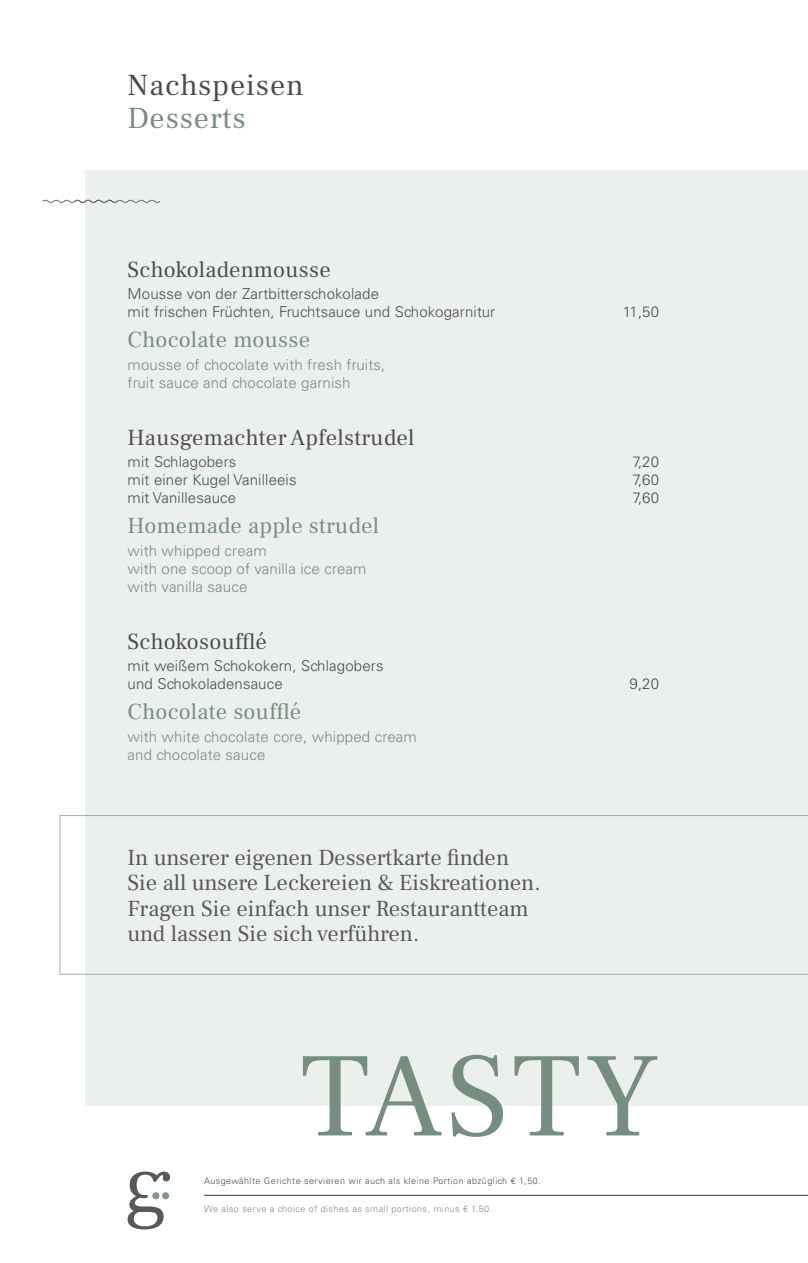
<style>
.page{position:relative;width:808px;height:1263px;background:#fff}
.page>*{position:absolute;margin:0;border:0;box-sizing:border-box;transform-origin:0 0}
.t1{font:120px "Frank Ruhl Libre";letter-spacing:.03em;color:#768d81}
.t2{font:30px "Frank Ruhl Libre";letter-spacing:.03em;color:#4e4c4a}
.t3{font:30px "Frank Ruhl Libre";letter-spacing:.03em;color:#768d81}
.t4{font:22.5px "Frank Ruhl Libre";color:#5a5856}
.t5{font:22.5px "Frank Ruhl Libre";letter-spacing:.015em;color:#4e4c4a}
.t6{font:22.5px "Frank Ruhl Libre";letter-spacing:.015em;color:#768d81}
.t7{font:300 15px "Univers LT Std";letter-spacing:.01em;color:#4e4c4a}
.t8{font:300 15px "Univers LT Std";letter-spacing:.01em;color:#768d81}
.t9{font:300 9px "Univers LT Std";letter-spacing:.05em;color:#4e4c4a}
.t10{font:300 9px "Univers LT Std";letter-spacing:.05em;color:#768d81}
</style>
<div class="page">
<div style="left:85px;top:170px;width:723px;height:936px;background:#ecf0ed"></div>
<svg style="left:42px;top:199px;width:118px;height:4px"></svg>
<svg style="left:128px;top:1171px;width:42px;height:58px"></svg>
<hr style="left:204px;top:1195px;width:604px;height:1px;background:#4e4c4a">
<svg style="left:60px;top:815px;width:748px;height:160px"></svg>
<p class="t2" style="left:128px;top:66px;width:178px">Nachspeisen</p>
<p class="t3" style="left:128px;top:99px;width:120px">Desserts</p>
<p class="t5" style="left:128px;top:255px;width:205px">Schokoladenmousse</p>
<p class="t7" style="left:128px;top:285px;width:253px">Mousse von der Zartbitterschokolade</p>
<p class="t7" style="left:128px;top:303px;width:369px">mit frischen Früchten, Fruchtsauce und Schokogarnitur</p>
<p class="t7" style="left:623px;top:303px;width:38px">11,50</p>
<p class="t6" style="left:128px;top:326px;width:184px">Chocolate mousse</p>
<p class="t8" style="left:128px;top:355px;width:259px">mousse of chocolate with fresh fruits,</p>
<p class="t8" style="left:128px;top:373px;width:224px">fruit sauce and chocolate garnish</p>
<p class="t5" style="left:128px;top:423px;width:288px">Hausgemachter Apfelstrudel</p>
<p class="t7" style="left:128px;top:453px;width:110px">mit Schlagobers</p>
<p class="t7" style="left:633px;top:453px;width:28px">7,20</p>
<p class="t7" style="left:128px;top:471px;width:171px">mit einer Kugel Vanilleeis</p>
<p class="t7" style="left:633px;top:471px;width:28px">7,60</p>
<p class="t7" style="left:128px;top:489px;width:110px">mit Vanillesauce</p>
<p class="t7" style="left:633px;top:489px;width:28px">7,60</p>
<p class="t6" style="left:128px;top:512px;width:253px">Homemade apple strudel</p>
<p class="t8" style="left:128px;top:541px;width:141px">with whipped cream</p>
<p class="t8" style="left:128px;top:559px;width:241px">with one scoop of vanilla ice cream</p>
<p class="t8" style="left:128px;top:577px;width:121px">with vanilla sauce</p>
<p class="t5" style="left:128px;top:627px;width:141px">Schokosoufflé</p>
<p class="t7" style="left:128px;top:657px;width:257px">mit weißem Schokokern, Schlagobers</p>
<p class="t7" style="left:128px;top:675px;width:157px">und Schokoladensauce</p>
<p class="t7" style="left:629px;top:675px;width:31px">9,20</p>
<p class="t6" style="left:128px;top:698px;width:175px">Chocolate soufflé</p>
<p class="t8" style="left:128px;top:727px;width:291px">with white chocolate core, whipped cream</p>
<p class="t8" style="left:128px;top:745px;width:139px">and chocolate sauce</p>
<p class="t4" style="left:128px;top:843px;width:383px">In unserer eigenen Dessertkarte finden</p>
<p class="t4" style="left:128px;top:869px;width:414px">Sie all unsere Leckereien &amp; Eiskreationen.</p>
<p class="t4" style="left:128px;top:894px;width:403px">Fragen Sie einfach unser Restaurantteam</p>
<p class="t4" style="left:128px;top:920px;width:293px">und lassen Sie sich verführen.</p>
<p class="t1" style="left:300px;top:1022px;width:360px">TASTY</p>
<p class="t9" style="left:204px;top:1176px;width:338px">Ausgewählte Gerichte servieren wir auch als kleine Portion abzüglich € 1,50.</p>
<p class="t10" style="left:204px;top:1203px;width:289px">We also serve a choice of dishes as small portions, minus € 1.50.</p>
</div>
